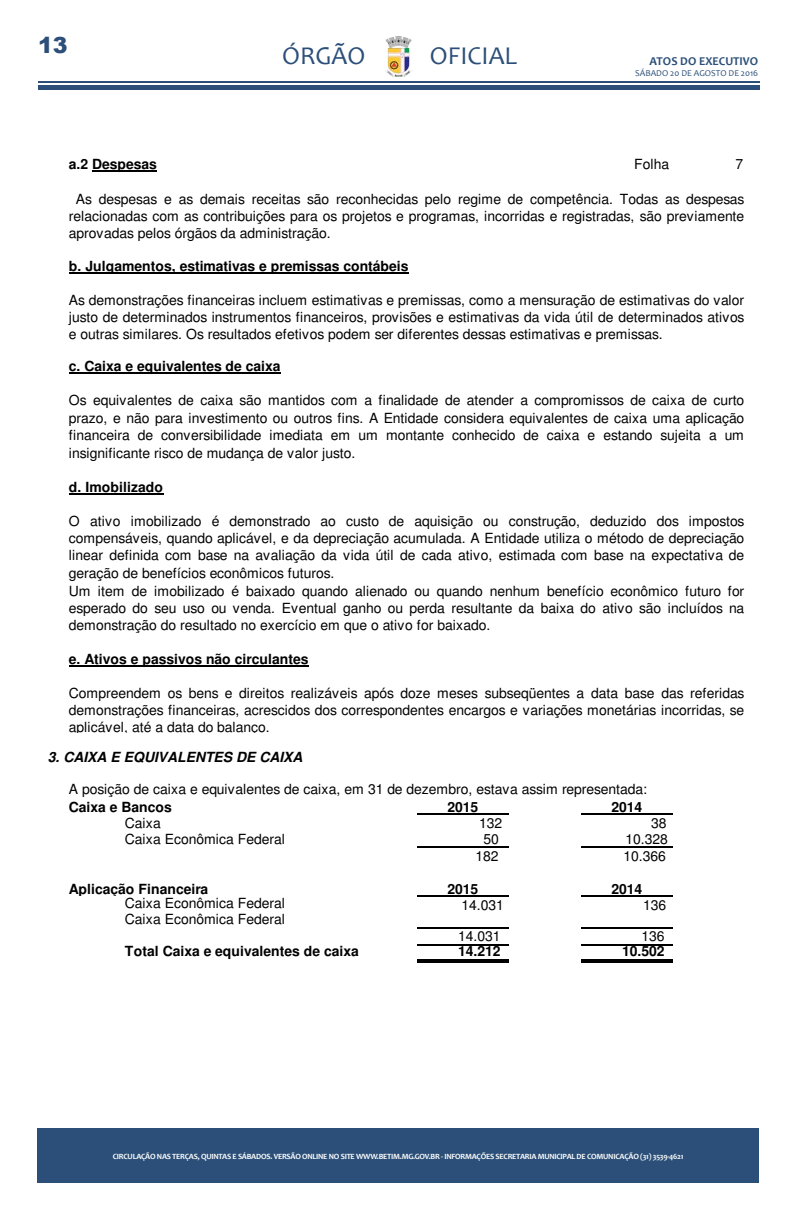
<style>
.page{position:relative;width:794px;height:1219px;background:#fff}
.page>*{position:absolute;margin:0;border:0;box-sizing:border-box;transform-origin:0 0}
.t1{font:25.7px "Candara";color:#2b4f78}
.t2{font:900 22.2px "Arial";color:#2b4f78}
.t3{font:14px/17.3px "Helvetica";letter-spacing:-.01em;color:#000;text-align:justify}
.t4{font:700 14px "Helvetica";letter-spacing:-.01em;color:#000}
.t5{font:italic 700 14px "Helvetica";letter-spacing:-.005em;color:#000}
.t6{font:700 14px "Helvetica";letter-spacing:.01em;color:#000}
.t7{font:700 12px "Candara";color:#2b4f78}
.t8{font:9px "Candara";color:#2b4f78}
.t9{font:700 8px "Candara";letter-spacing:-.03em;color:#fff}
</style>
<div class="page">
<img style="left:385px;top:36px;width:27px;height:40px">
<hr style="left:38px;top:81px;width:722px;height:1px;background:#2b4f78">
<hr style="left:38px;top:85px;width:722px;height:4px;background:#2b4f78">
<div style="left:37px;top:1129px;width:722px;height:54px;background:#2b4f78"></div>
<hr style="left:92px;top:170px;width:65px;height:1px;background:#000">
<hr style="left:69px;top:272px;width:339px;height:1px;background:#000">
<hr style="left:69px;top:372px;width:211px;height:2px;background:#000">
<hr style="left:69px;top:493px;width:94px;height:1px;background:#000">
<hr style="left:69px;top:665px;width:239px;height:1px;background:#000">
<hr style="left:417px;top:814px;width:91px;height:1px;background:#000">
<hr style="left:417px;top:846px;width:91px;height:2px;background:#000">
<hr style="left:417px;top:895px;width:91px;height:1px;background:#000">
<hr style="left:417px;top:928px;width:91px;height:1px;background:#000">
<hr style="left:417px;top:944px;width:91px;height:1px;background:#000">
<hr style="left:417px;top:959px;width:91px;height:1px;background:#000">
<hr style="left:417px;top:962px;width:91px;height:1px;background:#000">
<hr style="left:581px;top:814px;width:91px;height:1px;background:#000">
<hr style="left:581px;top:846px;width:91px;height:2px;background:#000">
<hr style="left:581px;top:895px;width:91px;height:1px;background:#000">
<hr style="left:581px;top:928px;width:91px;height:1px;background:#000">
<hr style="left:581px;top:944px;width:91px;height:1px;background:#000">
<hr style="left:581px;top:959px;width:91px;height:1px;background:#000">
<hr style="left:581px;top:962px;width:91px;height:1px;background:#000">
<h2 class="t2" style="left:38px;top:29px;width:31px">13</h2>
<h1 class="t1" style="left:282px;top:40px;width:85px">ÓRGÃO</h1>
<h1 class="t1" style="left:430px;top:40px;width:89px">OFICIAL</h1>
<p class="t7" style="left:649px;top:53px;width:110px">ATOS DO EXECUTIVO</p>
<p class="t8" style="left:635px;top:67px;width:124px">SÁBADO 20 DE AGOSTO DE 2016</p>
<p class="t4" style="left:69px;top:158px;width:89px">a.2 Despesas</p>
<p class="t3" style="left:634px;top:155px;width:37px">Folha</p>
<p class="t3" style="left:735px;top:155px;width:9px">7</p>
<p class="t3" style="left:69px;top:190px;width:677px;text-indent:7px">As despesas e as demais receitas são reconhecidas pelo regime de competência. Todas as despesas relacionadas com as contribuições para os projetos e programas, incorridas e registradas, são previamente aprovadas pelos órgãos da administração.</p>
<p class="t4" style="left:69px;top:260px;width:341px">b. Julgamentos, estimativas e premissas contábeis</p>
<p class="t3" style="left:69px;top:291px;width:677px">As demonstrações financeiras incluem estimativas e premissas, como a mensuração de estimativas do valor justo de determinados instrumentos financeiros, provisões e estimativas da vida útil de determinados ativos e outras similares. Os resultados efetivos podem ser diferentes dessas estimativas e premissas.</p>
<p class="t4" style="left:69px;top:361px;width:213px">c. Caixa e equivalentes de caixa</p>
<p class="t3" style="left:69px;top:391px;width:677px;line-height:17.7px">Os equivalentes de caixa são mantidos com a finalidade de atender a compromissos de caixa de curto prazo, e não para investimento ou outros fins. A Entidade considera equivalentes de caixa uma aplicação financeira de conversibilidade imediata em um montante conhecido de caixa e estando sujeita a um insignificante risco de mudança de valor justo.</p>
<p class="t6" style="left:69px;top:481px;width:95px">d. Imobilizado</p>
<p class="t3" style="left:69px;top:512px;width:677px;text-align:left">O ativo imobilizado é demonstrado ao custo de aquisição ou construção, deduzido dos impostos compensáveis, quando aplicável, e da depreciação acumulada. A Entidade utiliza o método de depreciação linear definida com base na avaliação da vida útil de cada ativo, estimada com base na expectativa de geração de benefícios econômicos futuros.<br>Um item de imobilizado é baixado quando alienado ou quando nenhum benefício econômico futuro for esperado do seu uso ou venda. Eventual ganho ou perda resultante da baixa do ativo são incluídos na demonstração do resultado no exercício em que o ativo for baixado.</p>
<p class="t4" style="left:69px;top:653px;width:241px">e. Ativos e passivos não circulantes</p>
<p class="t3" style="left:69px;top:684px;width:677px">Compreendem os bens e direitos realizáveis após doze meses subseqüentes a data base das referidas demonstrações financeiras, acrescidos dos correspondentes encargos e variações monetárias incorridas, se aplicável, até a data do balanço.</p>
<p class="t5" style="left:48px;top:748px;width:256px">3. CAIXA E EQUIVALENTES DE CAIXA</p>
<p class="t3" style="left:69px;top:781px;width:579px">A posição de caixa e equivalentes de caixa, em 31 de dezembro, estava assim representada:</p>
<p class="t4" style="left:447px;top:802px;width:32px">2015</p>
<p class="t4" style="left:611px;top:802px;width:32px">2014</p>
<p class="t3" style="left:125px;top:814px;width:38px">Caixa</p>
<p class="t3" style="left:479px;top:814px;width:25px">132</p>
<p class="t3" style="left:651px;top:814px;width:17px">38</p>
<p class="t3" style="left:483px;top:831px;width:17px">50</p>
<p class="t3" style="left:625px;top:831px;width:44px">10.328</p>
<p class="t3" style="left:475px;top:847px;width:25px">182</p>
<p class="t3" style="left:623px;top:847px;width:44px">10.366</p>
<p class="t4" style="left:447px;top:883px;width:32px">2015</p>
<p class="t4" style="left:611px;top:883px;width:32px">2014</p>
<p class="t3" style="left:125px;top:895px;width:162px">Caixa Econômica Federal</p>
<p class="t3" style="left:461px;top:896px;width:44px">14.031</p>
<p class="t3" style="left:643px;top:896px;width:25px">136</p>
<p class="t3" style="left:125px;top:911px;width:162px">Caixa Econômica Federal</p>
<p class="t3" style="left:458px;top:927px;width:44px">14.031</p>
<p class="t3" style="left:641px;top:927px;width:25px">136</p>
<p class="t4" style="left:125px;top:945px;width:235px">Total Caixa e equivalentes de caixa</p>
<p class="t4" style="left:458px;top:945px;width:44px">14.212</p>
<p class="t4" style="left:622px;top:945px;width:44px">10.502</p>
<p class="t4" style="left:69px;top:802px;width:104px">Caixa e Bancos</p>
<p class="t3" style="left:125px;top:831px;width:162px">Caixa Econômica Federal</p>
<p class="t4" style="left:69px;top:883px;width:141px">Aplicação Financeira</p>
<p class="t9" style="left:113px;top:1151px;width:572px">CIRCULAÇÃO NAS TERÇAS, QUINTAS E SÁBADOS. VERSÃO ONLINE NO SITE WWW.BETIM.MG.GOV.BR - INFORMAÇÕES SECRETARIA MUNICIPAL DE COMUNICAÇÃO (31) 3539-4621</p>
</div>
